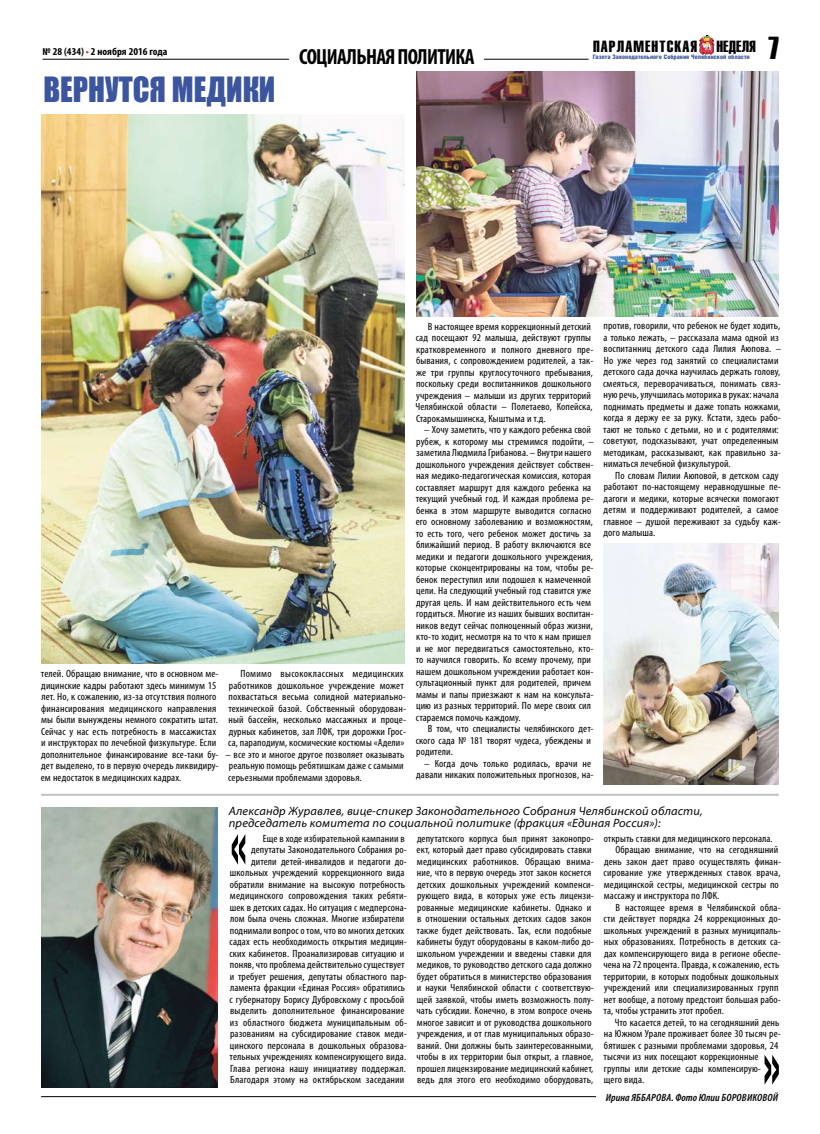
<style>
.page{position:relative;width:820px;height:1134px;background:#fff}
.page>*{position:absolute;margin:0;border:0;box-sizing:border-box;transform-origin:0 0}
.t1{font:32px "Impact";color:#3c559f;scale:.95 1}
.t2{font:28px "Impact";color:#000;scale:.95 1}
.t3{font:700 condensed 22px "Myriad Pro";letter-spacing:-.03em;color:#000}
.t4{font:15.9px "Helios Extra Compressed C";letter-spacing:.065em;color:#000;scale:1.12 1}
.t5{font:italic semi-expanded 12px/12px "Myriad Pro";letter-spacing:.015em;color:#000;scale:.95 1}
.t6{font:condensed 10.5px/11.5px "Myriad Pro";letter-spacing:.01em;color:#000;scale:1.05 1}
.t7{font:italic 600 condensed 10.5px "Myriad Pro";letter-spacing:.02em;color:#000;scale:1.05 1}
.t8{font:700 condensed 10.5px "Myriad Pro";color:#000;scale:1.05 1}
.t9{font:900 6.2px "Helios Cond";color:#3c559f;scale:1.04 1}
.s1{color:#e6203c}
</style>
<div class="page">
<hr style="left:43px;top:59px;width:545px;height:1px;background:#000">
<svg style="left:699px;top:35px;width:15px;height:20px"></svg>
<hr style="left:41px;top:1096px;width:554px;height:1px;background:#000">
<hr style="left:41px;top:794px;width:737px;height:2px;background:#c1c1c1">
<img style="left:416px;top:72px;width:362px;height:244px">
<img style="left:41px;top:807px;width:176px;height:280px">
<svg style="left:231px;top:834px;width:14px;height:31px"></svg>
<svg style="left:764px;top:1055px;width:14px;height:30px"></svg>
<svg style="left:41px;top:58px;width:237px;height:57px"></svg>
<img style="left:603px;top:543px;width:175px;height:241px">
<img style="left:41px;top:115px;width:363px;height:549px">
<div style="left:289px;top:47px;width:195px;height:17px;background:#fff"></div>
<svg style="left:416px;top:71px;width:61px;height:7px"></svg>
<p class="t8" style="left:43px;top:45px;width:120px">№ 28 (434) <span class="s1">•</span> 2 ноября 2016 года</p>
<h2 class="t2" style="left:768px;top:26px;width:12px">7</h2>
<h3 class="t4" style="left:592px;top:37px;width:147px">ПАРЛАМЕНТСКАЯ НЕДЕЛЯ</h3>
<p class="t9" style="left:592px;top:54px;width:152px">Газета Законодательного Cобрания Челябинской области</p>
<h3 class="t3" style="left:299px;top:43px;width:176px">социальная политика</h3>
<h1 class="t1" style="left:43px;top:65px;width:245px">вернутся медики</h1>
<p class="t6" style="left:41px;top:668px;width:171px">телей. Обращаю внимание, что в основном ме&shy;дицинские кадры работают здесь минимум 15 лет. Но, к сожалению, из-за отсутствия полного финансирования медицинского направления мы были вынуждены немного сократить штат.<br>Сейчас у нас есть потребность в массажистах и инструкторах по лечебной физкультуре. Если дополнительное финансирование все-таки бу&shy;дет выделено, то в первую очередь ликвидиру&shy;ем недостаток в медицинских кадрах.</p>
<p class="t6" style="left:228px;top:668px;width:171px;text-indent:12px">Помимо высококлассных медицинских работников дошкольное учреждение может похвастаться весьма солидной материально&shy;технической базой. Собственный оборудован&shy;ный бассейн, несколько массажных и проце&shy;дурных кабинетов, зал ЛФК, три дорожки Грос&shy;са, параподиум, космические костюмы «Адели»</p>
<p class="t6" style="left:225px;top:748px;width:172px;text-align:justify">– все это и многое другое позволяет оказывать реальную помощь ребятишкам даже с самыми серьезными проблемами здоровья.</p>
<p class="t6" style="left:415px;top:320px;width:171px;text-indent:12px">В настоящее время коррекционный детский сад посещают 92 малыша, действуют группы кратковременного и полного дневного пре&shy;бывания, с сопровождением родителей, а так&shy;же три группы круглосуточного пребывания, поскольку среди воспитанников дошкольного учреждения – малыши из других территорий Челябинской области – Полетаево, Копейска, Старокамышинска, Кыштыма и т.д.</p>
<p class="t6" style="left:415px;top:424px;width:171px;text-indent:9px">– Хочу заметить, что у каждого ребенка свой рубеж, к которому мы стремимся подойти, – заметила Людмила Грибанова. – Внутри нашего дошкольного учреждения действует собствен&shy;ная медико-педагогическая комиссия, которая составляет маршрут для каждого ребенка на текущий учебный год. И каждая проблема ре&shy;бенка в этом маршруте выводится согласно его основному заболеванию и возможностям, то есть того, чего ребенок может достичь за ближайший период. В работу включаются все медики и педагоги дошкольного учреждения, которые сконцентрированы на том, чтобы ре&shy;бенок переступил или подошел к намеченной цели. На следующий учебный год ставится уже другая цель. И нам действительного есть чем гордиться. Многие из наших бывших воспитан&shy;ников ведут сейчас полноценный образ жизни, кто-то ходит, несмотря на то что к нам пришел и не мог передвигаться самостоятельно, кто&shy;то научился говорить. Ко всему прочему, при нашем дошкольном учреждении работает кон&shy;сультационный пункт для родителей, причем мамы и папы приезжают к нам на консульта&shy;цию из разных территорий. По мере своих сил стараемся помочь каждому.</p>
<p class="t6" style="left:415px;top:723px;width:171px;text-indent:12px">В том, что специалисты челябинского дет&shy;ского сада № 181 творят чудеса, убеждены и родители.</p>
<p class="t6" style="left:416px;top:757px;width:170px;text-align:center">– Когда дочь только родилась, врачи не давали никаких положительных прогнозов, на-</p>
<p class="t6" style="left:603px;top:320px;width:171px">против, говорили, что ребенок не будет ходить, а только лежать, – рассказала мама одной из воспитанниц детского сада Лилия Аюпова. – Но уже через год занятий со специалистами детского сада дочка научилась держать голову, смеяться, переворачиваться, понимать связ&shy;ную речь, улучшилась моторика в руках: начала поднимать предметы и даже топать ножками, когда я держу ее за руку. Кстати, здесь рабо&shy;тают не только с детьми, но и с родителями: советуют, подсказывают, учат определенным методикам, рассказывают, как правильно за&shy;ниматься лечебной физкультурой.</p>
<p class="t6" style="left:603px;top:470px;width:170px;text-indent:12px">По словам Лилии Аюповой, в детском саду работают по-настоящему неравнодушные пе&shy;дагоги и медики, которые всячески помогают детям и поддерживают родителей, а самое главное – душой переживают за судьбу каж&shy;дого малыша.</p>
<p class="t5" style="left:228px;top:805px;width:500px">Александр Журавлев, вице-спикер Законодательного Собрания Челябинской области, председатель комитета по социальной политике (фракция «Единая Россия»):</p>
<p class="t6" style="left:229px;top:832px;width:170px;text-align:right">Еще в ходе избирательной кампании в депутаты Законодательного Собрания ро&shy;дители детей-инвалидов и педагоги до&shy;школьных учреждений коррекционного вида обратили внимание на высокую потребность медицинского сопровождения таких ребяти&shy;шек в детских садах. Но ситуация с медперсона&shy;лом была очень сложная. Многие избиратели поднимали вопрос о том, что во многих детских садах есть необходимость открытия медицин&shy;ских кабинетов. Проанализировав ситуацию и поняв, что проблема действительно существует и требует решения, депутаты областного пар&shy;ламента фракции «Единая Россия» обратились с губернатору Борису Дубровскому с просьбой выделить дополнительное финансирование из областного бюджета муниципальным об&shy;разованиям на субсидирование ставок меди&shy;цинского персонала в дошкольных образова&shy;тельных учреждениях компенсирующего вида.<br>Глава региона нашу инициативу поддержал.<br>Благодаря этому на октябрьском заседании</p>
<p class="t6" style="left:416px;top:832px;width:171px">депутатского корпуса был принят законопро&shy;ект, который дает право субсидировать ставки медицинских работников. Обращаю внима&shy;ние, что в первую очередь этот закон коснется детских дошкольных учреждений компенси&shy;рующего вида, в которых уже есть лицензи&shy;рованные медицинские кабинеты. Однако и в отношении остальных детских садов закон также будет действовать. Так, если подобные кабинеты будут оборудованы в каком-либо до&shy;школьном учреждении и введены ставки для медиков, то руководство детского сада должно будет обратиться в министерство образования и науки Челябинской области с соответствую&shy;щей заявкой, чтобы иметь возможность полу&shy;чать субсидии. Конечно, в этом вопросе очень многое зависит и от руководства дошкольного учреждения, и от глав муниципальных образо&shy;ваний. Они должны быть заинтересованными, чтобы в их территории был открыт, а главное, прошел лицензирование медицинский кабинет, ведь для этого его необходимо оборудовать,</p>
<p class="t6" style="left:603px;top:832px;width:162px">открыть ставки для медицинского персонала.</p>
<p class="t6" style="left:615px;top:844px;width:157px">Обращаю внимание, что на сегодняшний</p>
<p class="t6" style="left:603px;top:855px;width:170px">день закон дает право осуществлять финан-</p>
<p class="t6" style="left:603px;top:867px;width:170px">сирование уже утвержденных ставок врача,</p>
<p class="t6" style="left:603px;top:878px;width:168px">медицинской сестры, медицинской сестры по</p>
<p class="t6" style="left:603px;top:890px;width:111px">массажу и инструктора по ЛФК.</p>
<p class="t6" style="left:615px;top:901px;width:159px">В настоящее время в Челябинской обла-</p>
<p class="t6" style="left:603px;top:913px;width:170px">сти действует порядка 24 коррекционных до-</p>
<p class="t6" style="left:603px;top:924px;width:170px">школьных учреждений в разных муниципаль-</p>
<p class="t6" style="left:603px;top:936px;width:170px">ных образованиях. Потребность в детских са-</p>
<p class="t6" style="left:603px;top:947px;width:170px">дах компенсирующего вида в регионе обеспе-</p>
<p class="t6" style="left:603px;top:959px;width:169px">чена на 72 процента. Правда, к сожалению, есть</p>
<p class="t6" style="left:603px;top:970px;width:168px">территории, в которых подобных дошкольных</p>
<p class="t6" style="left:604px;top:982px;width:167px">учреждений или специализированных групп</p>
<p class="t6" style="left:603px;top:993px;width:170px">нет вообще, а потому предстоит большая рабо-</p>
<p class="t6" style="left:603px;top:1005px;width:116px">та, чтобы устранить этот пробел.</p>
<p class="t6" style="left:614px;top:1016px;width:158px">Что касается детей, то на сегодняшний день</p>
<p class="t6" style="left:603px;top:1028px;width:170px">на Южном Урале проживает более 30 тысяч ре-</p>
<p class="t6" style="left:603px;top:1039px;width:167px">бятишек с разными проблемами здоровья, 24</p>
<p class="t6" style="left:603px;top:1051px;width:149px">тысячи из них посещают коррекционные</p>
<p class="t6" style="left:603px;top:1062px;width:151px">группы или детские сады компенсирую-</p>
<p class="t6" style="left:603px;top:1074px;width:40px">щего вида.</p>
<p class="t7" style="left:605px;top:1092px;width:165px">Ирина Яббарова. Фото Юлии Боровиковой</p>
</div>
